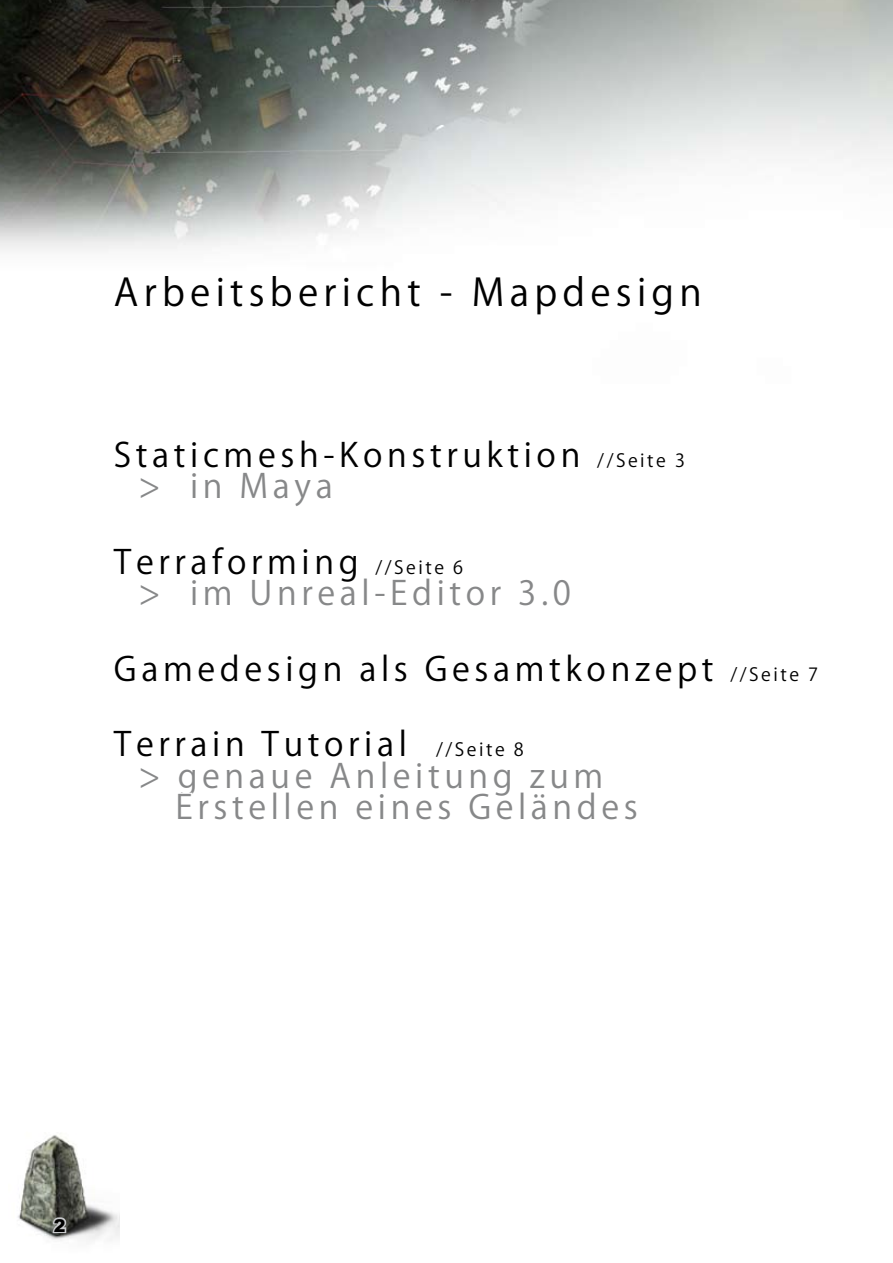
<style>
.page{position:relative;width:893px;height:1263px;background:#fff}
.page>*{position:absolute;margin:0;border:0;box-sizing:border-box;transform-origin:0 0}
.t1{font:37.5px "Koz Go Std";letter-spacing:.14em;color:#000}
.t2{font:33px/31.5px "Koz Go Std";letter-spacing:.14em;color:#000}
.t3{font:33px/31.5px "Koz Go Std";letter-spacing:.14em;color:#878889}
.s1{font-size:18px}
.s2{color:#878889}
.s3{color:#000}
.s4{font-size:18px;color:#000}
</style>
<div class="page">
<img style="left:0;top:0;width:893px;height:251px">
<img style="left:18px;top:1135px;width:101px;height:106px">
<div style="left:379px;top:793px;width:6px;height:7px;border:3px solid #fff;border-radius:50%"></div>
<svg style="left:51px;top:1215px;width:18px;height:19px"></svg>
<p class="t1" style="left:114px;top:269px;width:589px">Arbeitsbericht - Mapdesign</p>
<p class="t2" style="left:139px;top:440px;width:548px;text-indent:-25px">Staticmesh-Konstruktion <span class="s1">//Seite 3 </span><span class="s2">&gt; in Maya</span></p>
<p class="t3" style="left:139px;top:547px;width:434px;text-indent:-25px"><span class="s3">Terraforming</span> <span class="s4">//Seite 6<br></span>&gt; im Unreal-Editor 3.0</p>
<p class="t2" style="left:114px;top:654px;width:706px">Gamedesign als Gesamtkonzept <span class="s1">//Seite 7</span></p>
<p class="t2" style="left:114px;top:730px;width:411px">Terrain Tutorial <span class="s1">//Seite 8</span></p>
<p class="t3" style="left:139px;top:761px;width:466px">&gt; genaue Anleitung zum</p>
<p class="t3" style="left:175px;top:793px;width:464px">Erstellen eines Geländes</p>
</div>
